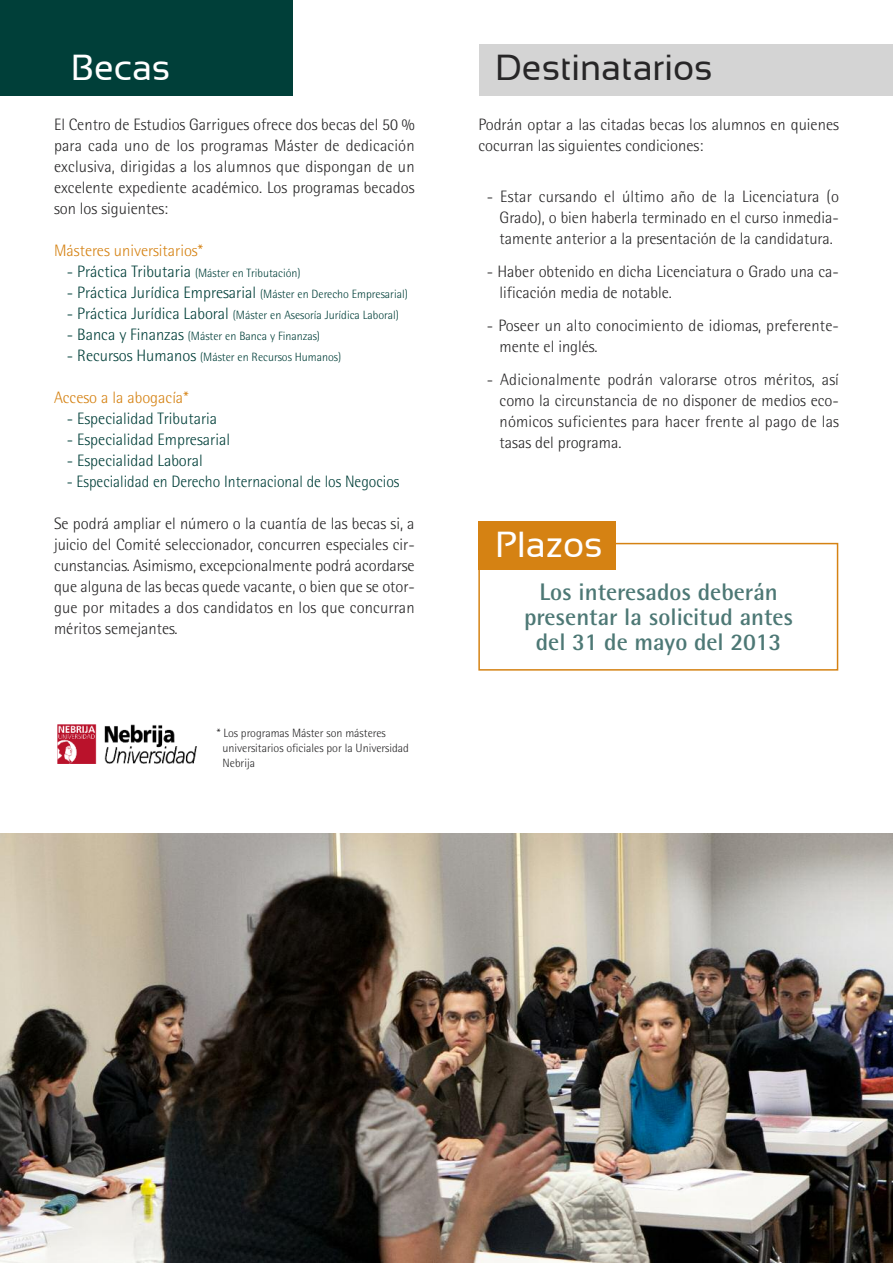
<style>
.page{position:relative;width:893px;height:1263px;background:#fff}
.page>*{position:absolute;margin:0;border:0;box-sizing:border-box;transform-origin:0 0}
.t1{font:36px "Sansation";color:#272627}
.t2{font:36px "Sansation";color:#fff}
.t3{font:700 24px/25px "Rotis Semi Sans";color:#4d7875;text-align:center}
.t4{font:300 16.5px/21px "Rotis Semi Sans";color:#272627;text-align:justify}
.t5{font:300 16.5px "Rotis Semi Sans";color:#003f39}
.t6{font:300 16.5px "Rotis Semi Sans";color:#003f39;scale:.95 1}
.t7{font:300 16.5px "Rotis Semi Sans";color:#d58213}
.t8{font:300 12px "Rotis Semi Sans";color:#003f39}
.t9{font:300 12px/15px "Rotis Semi Sans";color:#272627}
.s1{font-size:16.5px}
.s2{font-size:12px}
</style>
<div class="page">
<img style="left:0;top:833px;width:893px;height:430px">
<div style="left:478px;top:543px;width:360px;height:128px;border:2px solid #d58213"></div>
<div style="left:478px;top:522px;width:138px;height:48px;background:#d58213"></div>
<div style="left:480px;top:44px;width:413px;height:52px;background:#d4d4d4"></div>
<div style="left:0;top:0;width:292px;height:96px;background:#003f39"></div>
<img style="left:57px;top:724px;width:140px;height:39px">
<h1 class="t2" style="left:71px;top:54px;width:101px">Becas</h1>
<p class="t4" style="left:54px;top:116px;width:362px">El Centro de Estudios Garrigues ofrece dos becas del 50 % para cada uno de los programas Máster de dedicación exclusiva, dirigidas a los alumnos que dispongan de un excelente expediente académico. Los programas becados son los siguientes:</p>
<p class="t7" style="left:54px;top:245px;width:150px">Másteres universitarios*</p>
<p class="t8" style="left:67px;top:269px;width:235px"><span class="s1">- Práctica Tributaria</span> (Máster en Tributación)</p>
<p class="t5" style="left:67px;top:287px;width:343px">- Práctica Jurídica Empresarial <span class="s2">(Máster en Derecho Empresarial)</span></p>
<p class="t8" style="left:67px;top:311px;width:334px"><span class="s1">- Práctica Jurídica Laboral</span> (Máster en Asesoría Jurídica Laboral)</p>
<p class="t8" style="left:67px;top:332px;width:255px"><span class="s1">- Banca y Finanzas</span> (Máster en Banca y Finanzas)</p>
<p class="t8" style="left:67px;top:353px;width:276px"><span class="s1">- Recursos Humanos</span> (Máster en Recursos Humanos)</p>
<p class="t7" style="left:54px;top:392px;width:136px">Acceso a la abogacía*</p>
<p class="t5" style="left:67px;top:413px;width:152px">- Especialidad Tributaria</p>
<p class="t5" style="left:67px;top:434px;width:165px">- Especialidad Empresarial</p>
<p class="t5" style="left:67px;top:455px;width:138px">- Especialidad Laboral</p>
<p class="t6" style="left:67px;top:476px;width:352px">- Especialidad en Derecho Internacional de los Negocios</p>
<p class="t4" style="left:54px;top:515px;width:362px">Se podrá ampliar el número o la cuantía de las becas si, a juicio del Comité seleccionador, concurren especiales cir&shy;cunstancias. Asimismo, excepcionalmente podrá acordarse que alguna de las becas quede vacante, o bien que se otor&shy;gue por mitades a dos candidatos en los que concurran méritos semejantes.</p>
<p class="t9" style="left:223px;top:726px;width:188px;text-indent:-6px">* Los programas Máster son másteres universitarios oficiales por la Universidad<br>Nebrija</p>
<h1 class="t1" style="left:495px;top:54px;width:219px">Destinatarios</h1>
<p class="t4" style="left:478px;top:116px;width:362px">Podrán optar a las citadas becas los alumnos en quienes cocurran las siguientes condiciones:</p>
<p class="t4" style="left:500px;top:187px;width:341px;text-indent:-13px">- Estar cursando el último año de la Licenciatura (o Grado), o bien haberla terminado en el curso inmedia&shy;tamente anterior a la presentación de la candidatura.</p>
<p class="t4" style="left:500px;top:262px;width:341px;text-indent:-13px">- Haber obtenido en dicha Licenciatura o Grado una ca&shy;lificación media de notable.</p>
<p class="t4" style="left:500px;top:316px;width:341px;text-indent:-13px">- Poseer un alto conocimiento de idiomas, preferente&shy;mente el inglés.</p>
<p class="t4" style="left:500px;top:370px;width:341px;text-indent:-13px">- Adicionalmente podrán valorarse otros méritos, así como la circunstancia de no disponer de medios eco&shy;nómicos suficientes para hacer frente al pago de las tasas del programa.</p>
<h1 class="t2" style="left:495px;top:531px;width:109px">Plazos</h1>
<h2 class="t3" style="left:524px;top:582px;width:271px">Los interesados deberán presentar la solicitud antes del 31 de mayo del 2013</h2>
</div>
